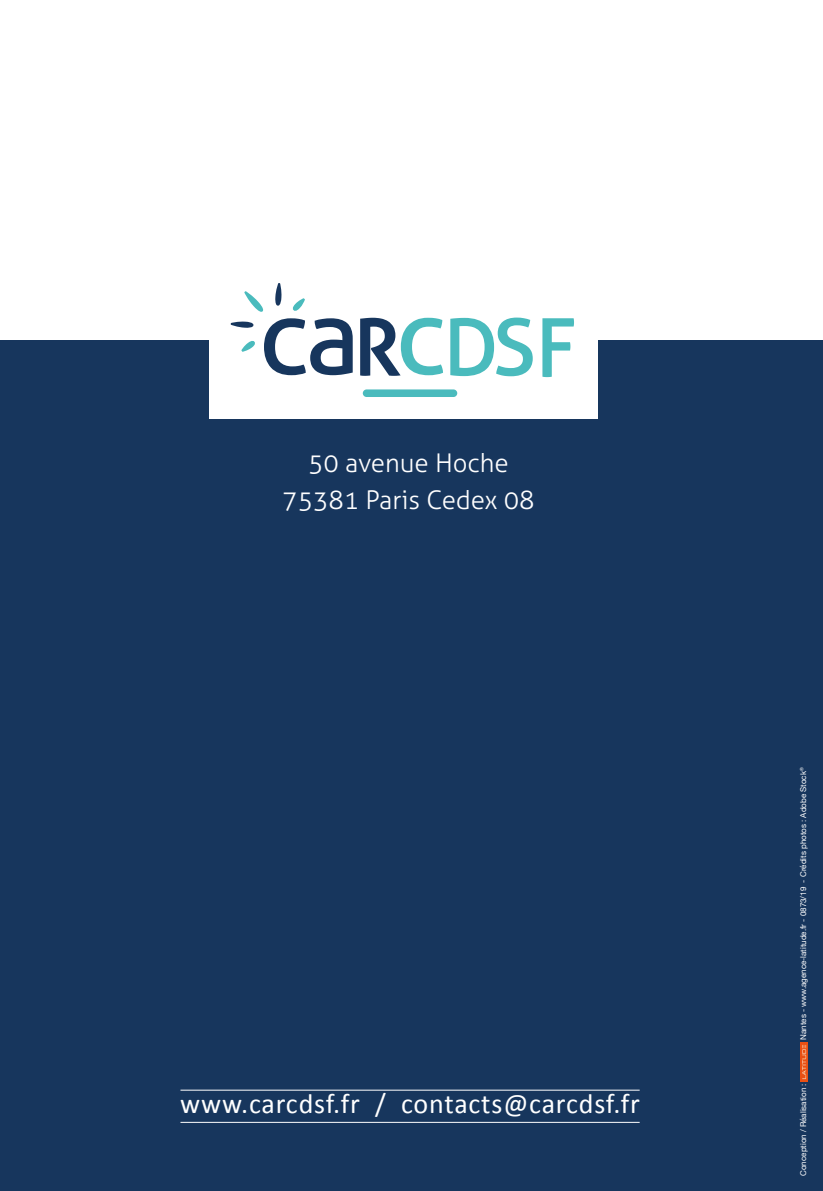
<style>
.page{position:relative;width:823px;height:1191px;background:#fff}
.page>*{position:absolute;margin:0;border:0;box-sizing:border-box;transform-origin:0 0}
.t1{font:28px "Calibri";letter-spacing:.03em;color:#fff}
.t2{font:300 25.8px/36.8px "Aller";letter-spacing:-.005em;color:#fff;text-align:center}
.t3{font:8px "Helvetica Neue";color:#fff}
</style>
<div class="page">
<div style="left:0;top:340px;width:822px;height:851px;background:#17365d"></div>
<hr style="left:180px;top:1089px;width:459px;height:1px;background:#fff">
<hr style="left:180px;top:1121px;width:459px;height:1px;background:#fff">
<div style="left:209px;top:262px;width:388px;height:157px;background:#fff"></div>
<svg style="left:450px;top:317px;width:82px;height:59px"></svg>
<svg style="left:542px;top:318px;width:31px;height:59px"></svg>
<svg style="left:360px;top:318px;width:83px;height:58px"></svg>
<svg style="left:230px;top:283px;width:122px;height:92px"></svg>
<div style="left:362px;top:389px;width:95px;height:8px;background:#4abbbd;border-radius:4px"></div>
<img style="left:800px;top:1042px;width:7px;height:39px">
<h2 class="t2" style="left:282px;top:444px;width:254px">50 avenue Hoche<br>75381 Paris Cedex 08</h2>
<p class="t3" style="left:797px;top:1039px;width:274px;rotate:-90deg">Nantes - www.agence-latitude.fr - 0873/19 - Crédits photos : Adobe Stock<sup>®</sup></p>
<h1 class="t1" style="left:180px;top:1084px;width:461px">www.carcdsf.fr / contacts@carcdsf.fr</h1>
<p class="t3" style="left:797px;top:1175px;width:94px;rotate:-90deg">Conception / Réalisation :</p>
</div>
